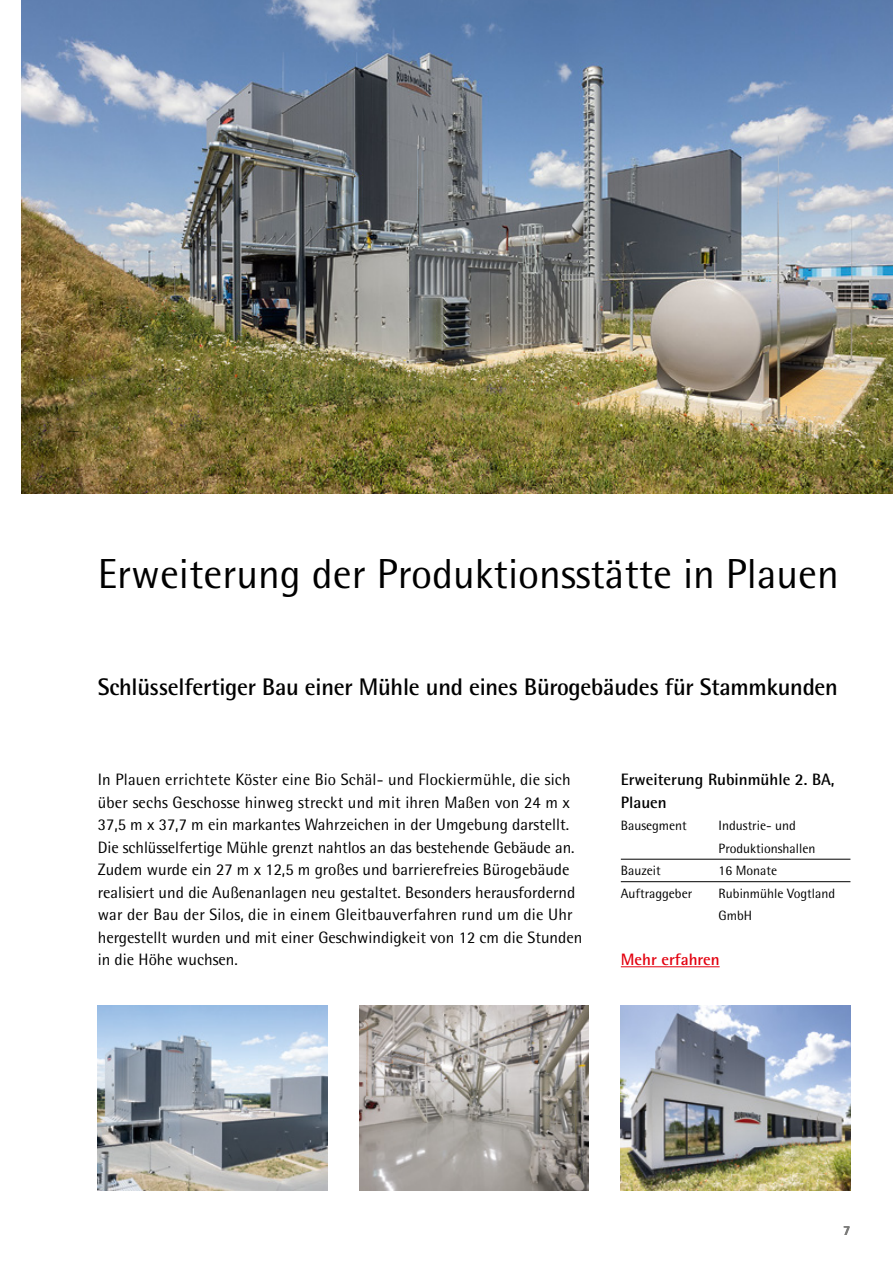
<style>
.page{position:relative;width:893px;height:1263px;background:#fff}
.page>*{position:absolute;margin:0;border:0;box-sizing:border-box;transform-origin:0 0}
.t1{font:42px "Rotis Semi Sans Pro";color:#000}
.t2{font:700 24px "Rotis Semi Sans Pro";letter-spacing:-.01em;color:#000}
.t3{font:16.5px/22.5px "Rotis Semi Sans Pro";color:#000}
.t4{font:700 16.5px/22.5px "Rotis Semi Sans Pro";color:#000}
.t5{font:700 16.5px "Rotis Semi Sans Pro";color:#e3000f}
.t6{font:13.5px/22.5px "Rotis Semi Sans Pro";color:#000}
.t7{font:700 13.5px "Rotis Semi Sans Pro";color:#7b7b7a}
</style>
<div class="page">
<img style="left:621px;top:1006px;width:229px;height:185px">
<img style="left:22px;top:0;width:871px;height:493px">
<img style="left:359px;top:1006px;width:230px;height:184px">
<img style="left:98px;top:1006px;width:229px;height:185px">
<hr style="left:621px;top:859px;width:229px;height:1px;background:#000">
<hr style="left:621px;top:881px;width:229px;height:1px;background:#000">
<hr style="left:621px;top:966px;width:99px;height:1px;background:#e3000f">
<h1 class="t1" style="left:98px;top:549px;width:743px">Erweiterung der Produktionsstätte in Plauen</h1>
<h2 class="t2" style="left:98px;top:672px;width:742px">Schlüsselfertiger Bau einer Mühle und eines Bürogebäudes für Stammkunden</h2>
<p class="t3" style="left:98px;top:768px;width:486px">In Plauen errichtete Köster eine Bio Schäl- und Flockiermühle, die sich über sechs Geschosse hinweg streckt und mit ihren Maßen von 24 m x 37,5 m x 37,7 m ein markantes Wahrzeichen in der Umgebung darstellt.<br>Die schlüsselfertige Mühle grenzt nahtlos an das bestehende Gebäude an.<br>Zudem wurde ein 27 m x 12,5 m großes und barrierefreies Bürogebäude realisiert und die Außenanlagen neu gestaltet. Besonders herausfordernd war der Bau der Silos, die in einem Gleitbauverfahren rund um die Uhr hergestellt wurden und mit einer Geschwindigkeit von 12 cm die Stunden in die Höhe wuchsen.</p>
<p class="t4" style="left:621px;top:768px;width:215px">Erweiterung Rubinmühle 2. BA,<br>Plauen</p>
<p class="t6" style="left:621px;top:814px;width:68px">Bausegment</p>
<p class="t6" style="left:719px;top:814px;width:98px">Industrie- und<br>Produktionshallen</p>
<p class="t6" style="left:621px;top:859px;width:41px">Bauzeit</p>
<p class="t6" style="left:719px;top:859px;width:60px">16 Monate</p>
<p class="t6" style="left:621px;top:882px;width:73px">Auftraggeber</p>
<p class="t6" style="left:719px;top:882px;width:118px">Rubinmühle Vogtland<br>GmbH</p>
<p class="t5" style="left:621px;top:949px;width:100px">Mehr erfahren</p>
<p class="t7" style="left:843px;top:1222px;width:9px">7</p>
</div>
